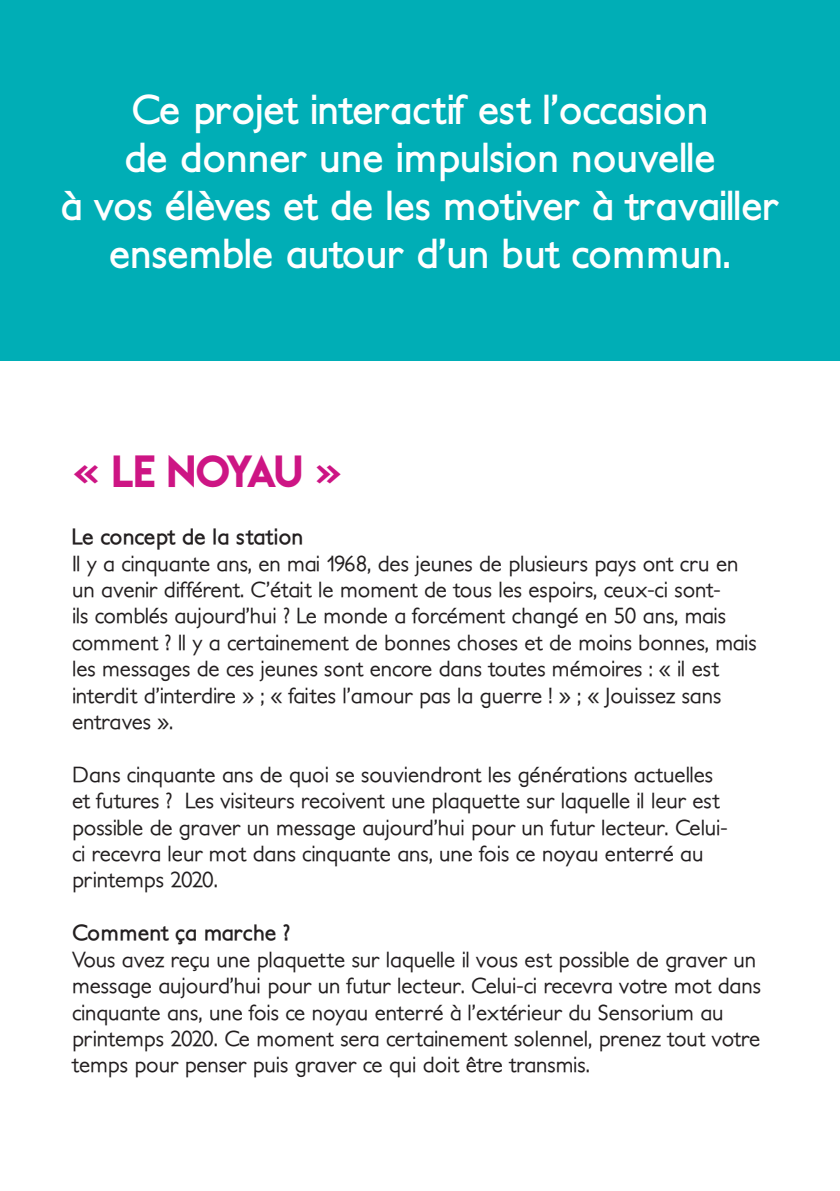
<style>
.page{position:relative;width:840px;height:1191px;background:#fff}
.page>*{position:absolute;margin:0;border:0;box-sizing:border-box;transform-origin:0 0}
.t1{font:700 40px/48px "Petita";color:#fff;text-align:center}
.t2{font:40px "Lemon Milk";letter-spacing:-.075em;color:#cd1584}
.t3{font:500 22px/26.4px "Petita";color:#231f20}
.t4{font:700 22px "Petita";color:#231f20}
</style>
<div class="page">
<div style="left:0;top:0;width:839px;height:360px;background:#00aeb6"></div>
<h1 class="t1" style="left:61px;top:87px;width:719px">Ce projet interactif est l’occasion<br>de donner une impulsion nouvelle<br>à vos élèves et de les motiver à travailler ensemble autour d’un but commun.</h1>
<h1 class="t2" style="left:72px;top:442px;width:272px">« LE NOYAU »</h1>
<p class="t4" style="left:72px;top:523px;width:233px">Le concept de la station</p>
<p class="t3" style="left:72px;top:550px;width:685px">Il y a cinquante ans, en mai 1968, des jeunes de plusieurs pays ont cru en un avenir différent. C’était le moment de tous les espoirs, ceux-ci sont-<br>ils comblés aujourd’hui ? Le monde a forcément changé en 50 ans, mais comment ? Il y a certainement de bonnes choses et de moins bonnes, mais les messages de ces jeunes sont encore dans toutes mémoires : « il est interdit d’interdire » ; « faites l’amour pas la guerre ! » ; « Jouissez sans entraves ».</p>
<p class="t3" style="left:72px;top:761px;width:656px">Dans cinquante ans de quoi se souviendront les générations actuelles et futures ? Les visiteurs recoivent une plaquette sur laquelle il leur est possible de graver un message aujourd’hui pour un futur lecteur. Celui&shy;ci recevra leur mot dans cinquante ans, une fois ce noyau enterré au printemps 2020.</p>
<p class="t4" style="left:72px;top:919px;width:219px">Comment ça marche ?</p>
<p class="t3" style="left:72px;top:946px;width:690px">Vous avez reçu une plaquette sur laquelle il vous est possible de graver un message aujourd’hui pour un futur lecteur. Celui-ci recevra votre mot dans cinquante ans, une fois ce noyau enterré à l’extérieur du Sensorium au printemps 2020. Ce moment sera certainement solennel, prenez tout votre temps pour penser puis graver ce qui doit être transmis.</p>
</div>
